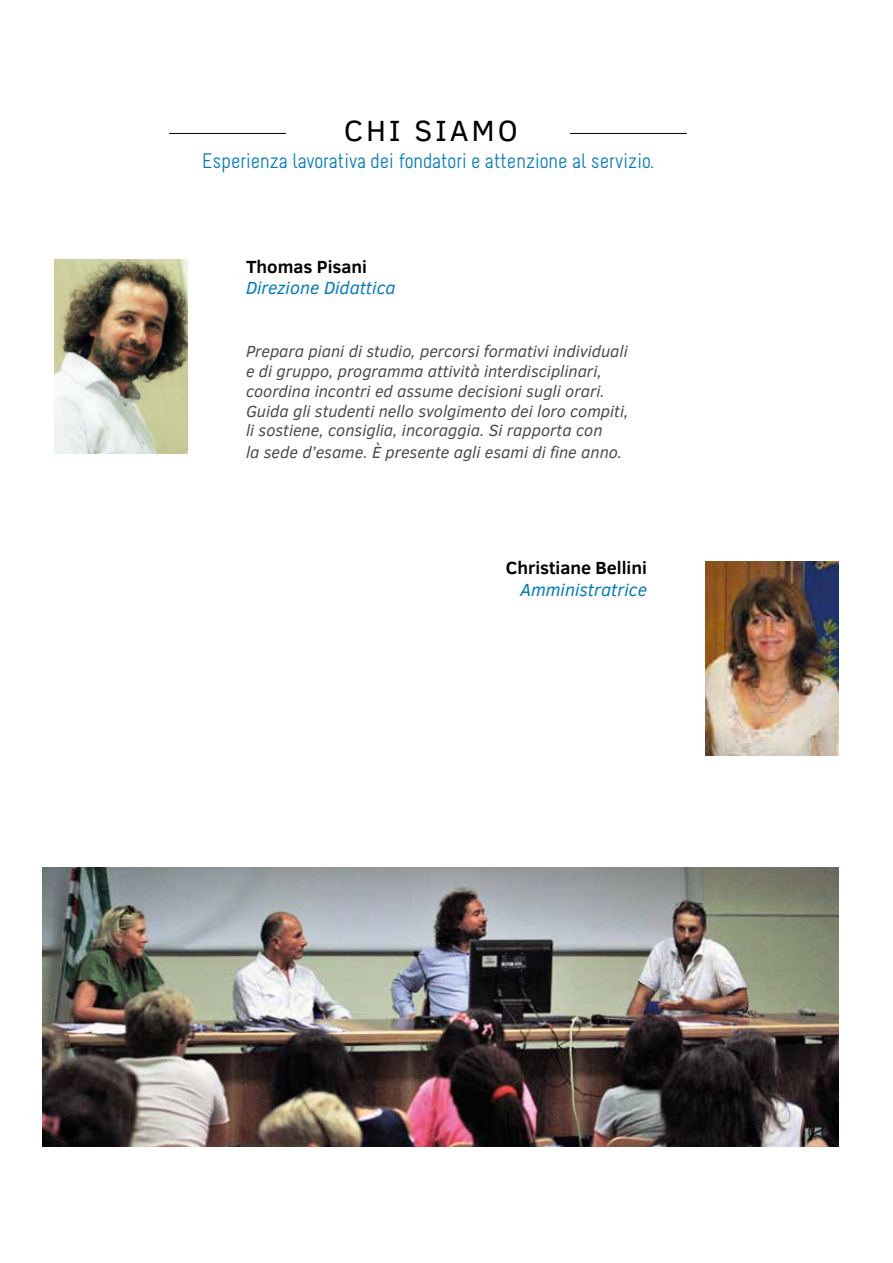
<style>
.page{position:relative;width:893px;height:1263px;background:#fff}
.page>*{position:absolute;margin:0;border:0;box-sizing:border-box;transform-origin:0 0}
.t1{font:30px "Clear Sans";letter-spacing:.1em;color:#000}
.t2{font:21px "Melbourne";color:#047bbd}
.t3{font:italic 18px "Clear Sans";color:#047bbd}
.t4{font:700 18px "Clear Sans";color:#000}
.t5{font:italic 16.5px/19.8px "Clear Sans";color:#4a4a49}
</style>
<div class="page">
<hr style="left:169px;top:133px;width:117px;height:1px;background:#000">
<hr style="left:570px;top:133px;width:117px;height:1px;background:#000">
<img style="left:54px;top:260px;width:134px;height:194px">
<img style="left:705px;top:561px;width:134px;height:194px">
<img style="left:43px;top:867px;width:796px;height:280px">
<h1 class="t1" style="left:344px;top:111px;width:176px">CHI SIAMO</h1>
<p class="t2" style="left:202px;top:150px;width:453px">Esperienza lavorativa dei fondatori e attenzione al servizio.</p>
<p class="t4" style="left:246px;top:253px;width:123px">Thomas Pisani</p>
<p class="t3" style="left:246px;top:276px;width:151px">Direzione Didattica</p>
<p class="t5" style="left:246px;top:341px;width:384px">Prepara piani di studio, percorsi formativi individuali e di gruppo, programma attività interdisciplinari, coordina incontri ed assume decisioni sugli orari.<br>Guida gli studenti nello svolgimento dei loro compiti, li sostiene, consiglia, incoraggia. Si rapporta con</p>
<p class="t5" style="left:246px;top:442px;width:378px">la sede d’esame. È presente agli esami di fine anno.</p>
<p class="t4" style="left:506px;top:555px;width:143px">Christiane Bellini</p>
<p class="t3" style="left:520px;top:577px;width:128px">Amministratrice</p>
</div>
